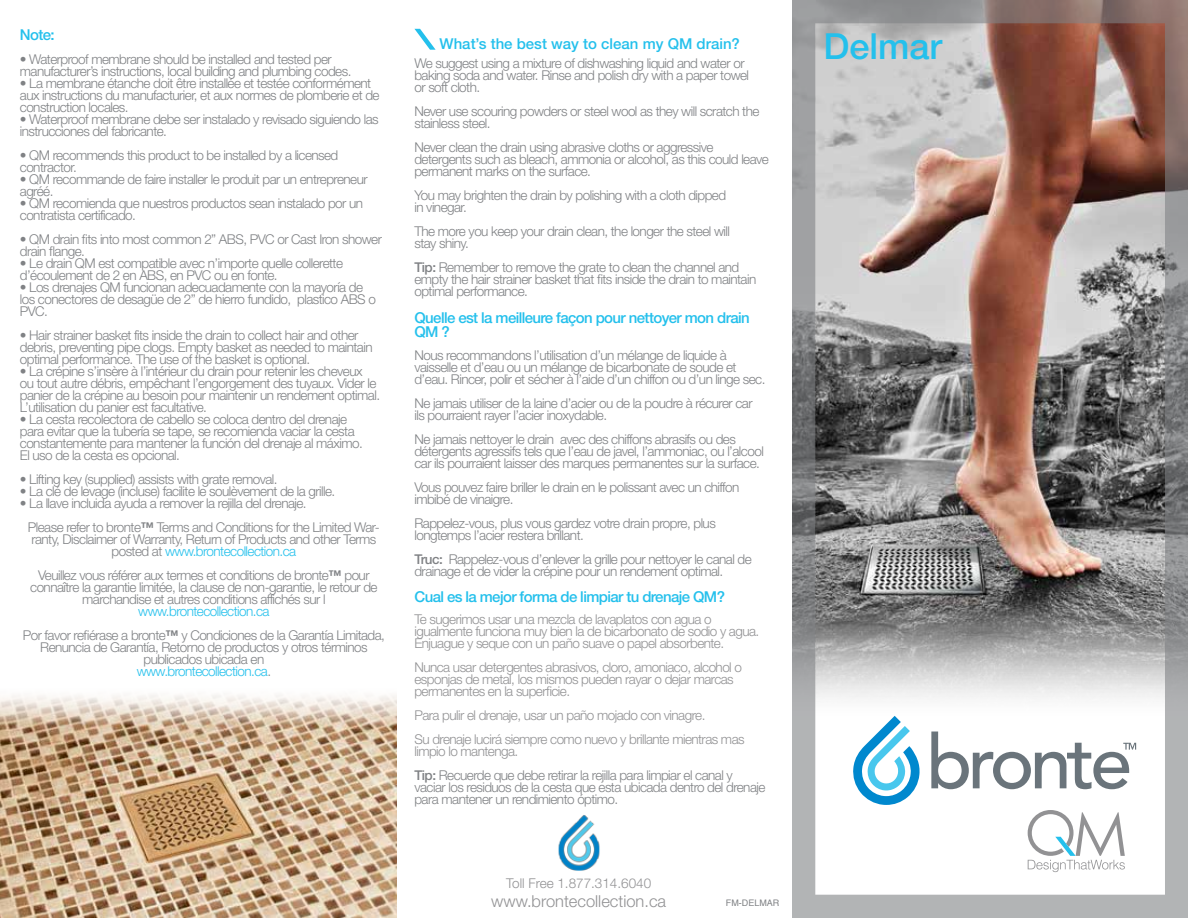
<style>
.page{position:relative;width:1188px;height:918px;background:#fff}
.page>*{position:absolute;margin:0;border:0;box-sizing:border-box;transform-origin:0 0}
.t1{font:500 36px "Helvetica Neue LT Std";color:#24c0ec}
.t2{font:300 16.5px "Helvetica Neue LT Std";color:#929294}
.t3{font:500 15px/13.5px "Helvetica Neue LT Std";letter-spacing:-.04em;color:#24c0ec}
.t4{font:500 15px "Helvetica Neue LT Std";color:#24c0ec}
.t5{font:300 13.5px/12px "Helvetica Neue LT Std";letter-spacing:-.04em;color:#808285}
.t6{font:300 13.5px/12px "Helvetica Neue LT Std";letter-spacing:-.04em;color:#929294}
.t7{font:300 13.5px "Helvetica Neue LT Std";color:#929294}
.t8{font:9px "Helvetica";color:#808285}
.s1{font-weight:700}
.s2{color:#24c0ec}
.s3{font-weight:500}
.s4{color:#929294}
</style>
<div class="page">
<svg style="left:792px;top:0;width:396px;height:918px;background:#a99e9b"></svg>
<svg style="left:1028px;top:810px;width:97px;height:62px"></svg>
<svg style="left:931px;top:732px;width:205px;height:57px"></svg>
<svg style="left:852px;top:716px;width:69px;height:89px"></svg>
<img style="left:0;top:694px;width:396px;height:224px">
<svg style="left:414px;top:29px;width:22px;height:21px"></svg>
<img style="left:558px;top:815px;width:42px;height:56px">
<p class="t3" style="left:20px;top:27px;width:36px">Note:</p>
<p class="t5" style="left:20px;top:52px;width:333px">• Waterproof membrane should be installed and tested per manufacturer’s instructions, local building and plumbing codes.</p>
<p class="t5" style="left:20px;top:76px;width:361px">• La membrane étanche doit être installée et testée conformément aux instructions du manufacturier, et aux normes de plomberie et de construction locales.</p>
<p class="t5" style="left:20px;top:112px;width:360px">• Waterproof membrane debe ser instalado y revisado siguiendo las instrucciones del fabricante.</p>
<p class="t5" style="left:20px;top:148px;width:320px">• QM recommends this product to be installed by a licensed contractor.</p>
<p class="t5" style="left:20px;top:172px;width:349px">• QM recommande de faire installer le produit par un entrepreneur agréé.</p>
<p class="t5" style="left:20px;top:196px;width:345px">• QM recomienda que nuestros productos sean instalado por un contratista certificado.</p>
<p class="t5" style="left:20px;top:232px;width:364px">• QM drain fits into most common 2” ABS, PVC or Cast Iron shower drain flange.</p>
<p class="t5" style="left:20px;top:256px;width:325px">• Le drain QM est compatible avec n’importe quelle collerette d’écoulement de 2 en ABS, en PVC ou en fonte.</p>
<p class="t5" style="left:20px;top:280px;width:358px">• Los drenajes QM funcionan adecuadamente con la mayoría de los conectores de desagüe de 2” de hierro fundido, plastico ABS o<br>PVC.</p>
<p class="t5" style="left:20px;top:328px;width:354px">• Hair strainer basket fits inside the drain to collect hair and other debris, preventing pipe clogs. Empty basket as needed to maintain optimal performance. The use of the basket is optional.</p>
<p class="t5" style="left:20px;top:364px;width:362px">• La crépine s’insère à l’intérieur du drain pour retenir les cheveux ou tout autre débris, empêchant l’engorgement des tuyaux. Vider le panier de la crépine au besoin pour maintenir un rendement optimal.<br>L’utilisation du panier est facultative.</p>
<p class="t5" style="left:20px;top:412px;width:344px">• La cesta recolectora de cabello se coloca dentro del drenaje para evitar que la tubería se tape, se recomienda vaciar la cesta constantemente para mantener la función del drenaje al máximo.<br>El uso de la cesta es opcional.</p>
<p class="t5" style="left:20px;top:472px;width:259px">• Lifting key (supplied) assists with grate removal.</p>
<p class="t5" style="left:20px;top:484px;width:317px">• La clé de levage (incluse) facilite le soulèvement de la grille.</p>
<p class="t5" style="left:28px;top:490px;width:354px;line-height:24px;text-indent:-8px">• La llave incluida ayuda a remover la rejilla del drenaje.<br>Please refer to bronte<span class="s1">™</span> Terms and Conditions for the Limited War-</p>
<p class="t5" style="left:31px;top:532px;width:347px;text-align:center">ranty, Disclaimer of Warranty, Return of Products and other Terms posted at <span class="s2">www.brontecollection.ca</span></p>
<p class="t5" style="left:30px;top:568px;width:349px;text-align:center">Veuillez vous référer aux termes et conditions de bronte<span class="s1">™</span> pour connaître la garantie limitée, la clause de non-garantie, le retour de marchandise et autres conditions affichés sur l</p>
<p class="t5" style="left:23px;top:598px;width:364px;line-height:24px;text-align:center"><span class="s2">www.brontecollection.ca<br></span>Por favor refiérase a bronte<span class="s1">™</span> y Condiciones de la Garantía Limitada,</p>
<p class="t5" style="left:40px;top:641px;width:329px;text-align:center">Renuncia de Garantía, Retorno de productos y otros términos publicados ubicada en<br><span class="s2">www.brontecollection.ca</span>.</p>
<p class="t4" style="left:440px;top:35px;width:302px">What’s the best way to clean my QM drain?</p>
<p class="t5" style="left:414px;top:57px;width:336px">We suggest using a mixture of dishwashing liquid and water or baking soda and water. Rinse and polish dry with a paper towel or soft cloth.</p>
<p class="t5" style="left:414px;top:105px;width:347px">Never use scouring powders or steel wool as they will scratch the stainless steel.</p>
<p class="t5" style="left:414px;top:141px;width:356px">Never clean the drain using abrasive cloths or aggressive detergents such as bleach, ammonia or alcohol, as this could leave permanent marks on the surface.</p>
<p class="t5" style="left:414px;top:189px;width:313px">You may brighten the drain by polishing with a cloth dipped in vinegar.</p>
<p class="t5" style="left:414px;top:225px;width:317px">The more you keep your drain clean, the longer the steel will stay shiny.</p>
<p class="t5" style="left:414px;top:261px;width:343px"><span class="s3">Tip:</span> Remember to remove the grate to clean the channel and empty the hair strainer basket that fits inside the drain to maintain optimal performance.</p>
<p class="t3" style="left:414px;top:311px;width:337px">Quelle est la meilleure façon pour nettoyer mon drain<br>QM ?</p>
<p class="t5" style="left:414px;top:349px;width:353px">Nous recommandons l’utilisation d’un mélange de liquide à vaisselle et d’eau ou un mélange de bicarbonate de soude et d’eau. Rincer, polir et sécher à l’aide d’un chiffon ou d’un linge sec.</p>
<p class="t5" style="left:414px;top:397px;width:340px">Ne jamais utiliser de la laine d’acier ou de la poudre à récurer car ils pourraient rayer l’acier inoxydable.</p>
<p class="t5" style="left:414px;top:433px;width:351px">Ne jamais nettoyer le drain avec des chiffons abrasifs ou des détergents agressifs tels que l’eau de javel, l’ammoniac, ou l’alcool car ils pourraient laisser des marques permanentes sur la surface.</p>
<p class="t5" style="left:414px;top:481px;width:327px">Vous pouvez faire briller le drain en le polissant avec un chiffon imbibé de vinaigre.</p>
<p class="t5" style="left:414px;top:517px;width:303px">Rappelez-vous, plus vous gardez votre drain propre, plus longtemps l’acier restera brillant.</p>
<p class="t5" style="left:414px;top:553px;width:339px"><span class="s3">Truc:</span> Rappelez-vous d’enlever la grille pour nettoyer le canal de drainage et de vider la crépine pour un rendement optimal.</p>
<p class="t6" style="left:414px;top:613px;width:346px">Te sugerimos usar una mezcla de lavaplatos con agua o igualmente funciona muy bien la de bicarbonato de sodio y agua.<br>Enjuague y seque con un paño suave o papel absorbente.</p>
<p class="t6" style="left:414px;top:661px;width:329px">Nunca usar detergentes abrasivos, cloro, amoniaco, alcohol o esponjas de metal, los mismos pueden rayar o dejar marcas permanentes en la superficie.</p>
<p class="t6" style="left:414px;top:703px;width:332px;line-height:24px">Para pulir el drenaje, usar un paño mojado con vinagre.<br>Su drenaje lucirá siempre como nuevo y brillante mientras mas</p>
<p class="t5" style="left:414px;top:739px;width:320px;line-height:24px"><span class="s4">limpio lo mantenga.<br></span><span class="s3">Tip:</span> Recuerde que debe retirar la rejilla para limpiar el canal y</p>
<p class="t5" style="left:414px;top:781px;width:352px">vaciar los residuos de la cesta que esta ubicada dentro del drenaje para mantener un rendimiento óptimo.</p>
<p class="t3" style="left:414px;top:590px;width:312px">Cual es la mejor forma de limpiar tu drenaje QM?</p>
<p class="t7" style="left:506px;top:875px;width:147px">Toll Free 1.877.314.6040</p>
<p class="t2" style="left:491px;top:891px;width:176px">www.brontecollection.ca</p>
<p class="t8" style="left:726px;top:896px;width:55px">FM-DELMAR</p>
<h1 class="t1" style="left:824px;top:25px;width:120px">Delmar</h1>
</div>
